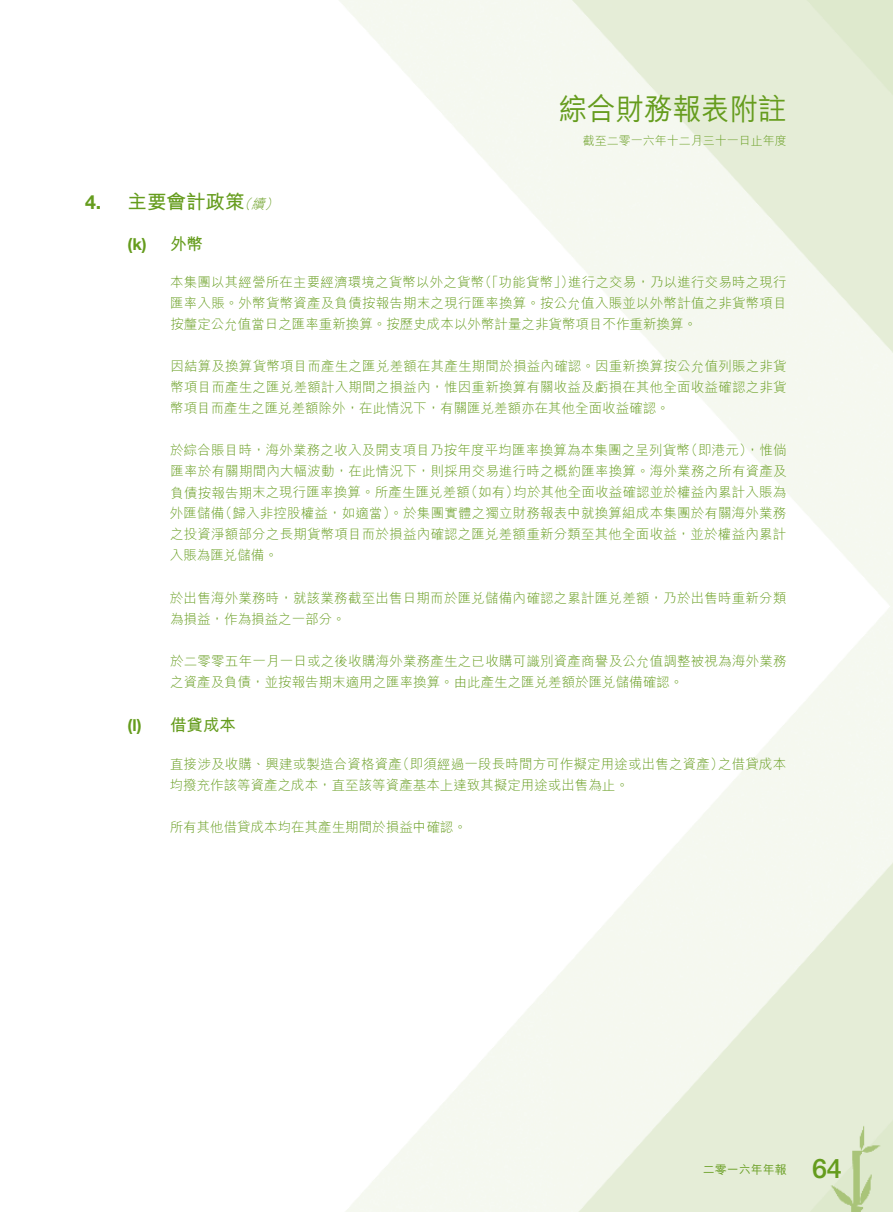
<style>
.page{position:relative;width:893px;height:1212px;background:#fff}
.page>*{position:absolute;margin:0;border:0;box-sizing:border-box;transform-origin:0 0}
.t1{font:500 30px "M Hei HK";color:#659c1d;scale:.95 1}
.t2{font:500 27px "Helvetica Neue LT Std";color:#659c1d}
.t3{font:700 19.5px "M Hei HK";color:#659c1d}
.t4{font:700 19.5px "Helvetica Neue LT Std";color:#659c1d}
.t5{font:700 16.5px "M Hei HK";color:#659c1d}
.t6{font:700 16.5px "Helvetica Neue LT Std";color:#659c1d}
.t7{font:300 13.5px/21px "M Hei HK";letter-spacing:.015em;color:#659c1d}
.t8{font:italic 300 13.5px "M Hei HK";color:#659c1d}
.t9{font:300 12px "M Hei HK";color:#659c1d}
.t10{font:500 12px "M Hei HK";color:#659c1d}
</style>
<div class="page">
<h3 class="t4" style="left:85px;top:190px;width:18px">4.</h3>
<h3 class="t3" style="left:128px;top:187px;width:118px">主要會計政策</h3>
<p class="t8" style="left:251px;top:197px;width:19px">續</p>
<p class="t8" style="left:238px;top:197px;width:19px">（</p>
<p class="t8" style="left:265px;top:197px;width:19px">(</p>
<p class="t6" style="left:128px;top:233px;width:21px">)k(</p>
<p class="t5" style="left:170px;top:232px;width:34px">外幣</p>
<h1 class="t1" style="left:559px;top:88px;width:241px">綜合財務報表附註</h1>
<p class="t9" style="left:583px;top:134px;width:206px">截至二零一六年十二月三十一日止年度</p>
<p class="t6" style="left:128px;top:715px;width:16px">)l(</p>
<p class="t7" style="left:478px;top:272px;width:97px">（「功能貨幣」）</p>
<p class="t7" style="left:170px;top:272px;width:618px">本集團以其經營所在主要經濟環境之貨幣以外之貨幣<br>匯率入賬。外幣貨幣資產及負債按報告期末之現行匯率換算。按公允值入賬並以外幣計值之非貨幣項目按釐定公允值當日之匯率重新換算。按歷史成本以外幣計量之非貨幣項目不作重新換算。</p>
<p class="t7" style="left:170px;top:356px;width:618px;text-align:justify">因結算及換算貨幣項目而產生之匯兌差額在其產生期間於損益內確認。因重新換算按公允值列賬之非貨幣項目而產生之匯兌差額計入期間之損益內，惟因重新換算有關收益及虧損在其他全面收益確認之非貨幣項目而產生之匯兌差額除外，在此情況下，有關匯兌差額亦在其他全面收益確認。</p>
<p class="t7" style="left:684px;top:440px;width:104px">（即港元，）惟倘</p>
<p class="t7" style="left:568px;top:272px;width:220px">進行之交易，乃以進行交易時之現行</p>
<p class="t7" style="left:170px;top:440px;width:521px">於綜合賬目時，海外業務之收入及開支項目乃按年度平均匯率換算為本集團之呈列貨幣</p>
<p class="t7" style="left:170px;top:461px;width:618px">匯率於有關期間內大幅波動，在此情況下，則採用交易進行時之概約匯率換算。海外業務之所有資產及</p>
<p class="t7" style="left:513px;top:482px;width:274px">均於其他全面收益確認並於權益內累計入賬為</p>
<p class="t7" style="left:464px;top:482px;width:56px">（如有）</p>
<p class="t7" style="left:219px;top:482px;width:569px;text-indent:-48px">負債按報告期末之現行匯率換算。所產生匯兌差額<br>（歸入非控股權益，如適當）。於集團實體之獨立財務報表中就換算組成本集團於有關海外業務</p>
<p class="t7" style="left:170px;top:503px;width:618px">外匯儲備<br>之投資淨額部分之長期貨幣項目而於損益內確認之匯兌差額重新分類至其他全面收益，並於權益內累計入賬為匯兌儲備。</p>
<p class="t7" style="left:170px;top:587px;width:618px">於出售海外業務時，就該業務截至出售日期而於匯兌儲備內確認之累計匯兌差額，乃於出售時重新分類為損益，作為損益之一部分。</p>
<p class="t7" style="left:170px;top:650px;width:618px">於二零零五年一月一日或之後收購海外業務產生之已收購可識別資產商譽及公允值調整被視為海外業務之資產及負債，並按報告期末適用之匯率換算。由此產生之匯兌差額於匯兌儲備確認。</p>
<p class="t5" style="left:170px;top:713px;width:67px">借貸成本</p>
<p class="t7" style="left:718px;top:753px;width:70px">之借貸成本</p>
<p class="t7" style="left:396px;top:753px;width:329px">（即須經過一段長時間方可作擬定用途或出售之資產）</p>
<p class="t7" style="left:170px;top:753px;width:460px">直接涉及收購、興建或製造合資格資產<br>均撥充作該等資產之成本，直至該等資產基本上達致其擬定用途或出售為止。</p>
<p class="t7" style="left:170px;top:816px;width:298px">所有其他借貸成本均在其產生期間於損益中確認。</p>
<p class="t10" style="left:703px;top:1161px;width:86px">二零一六年年報</p>
<h2 class="t2" style="left:812px;top:1152px;width:31px">64</h2>
</div>
